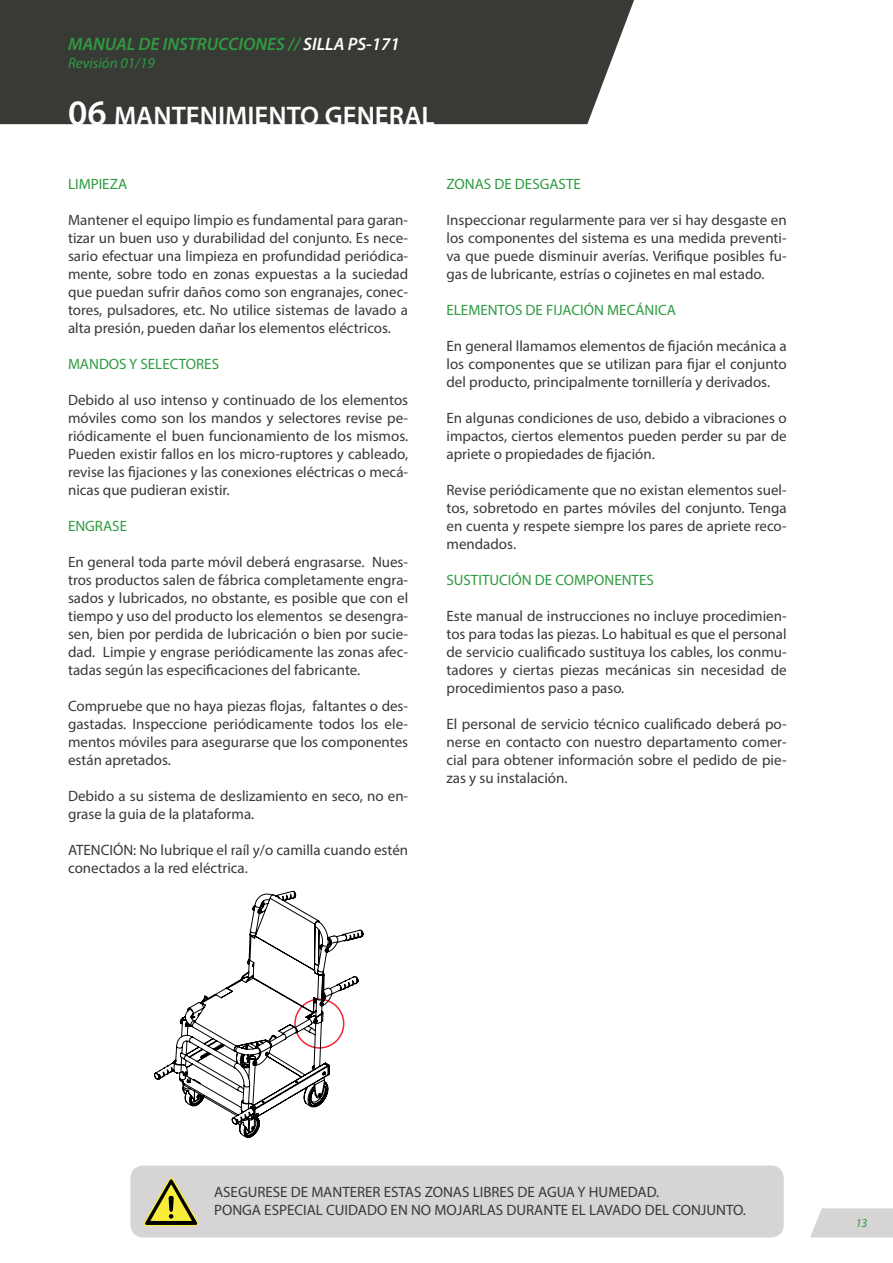
<style>
.page{position:relative;width:893px;height:1263px;background:#fff}
.page>*{position:absolute;margin:0;border:0;box-sizing:border-box;transform-origin:0 0}
.t1{font:600 27px "Myriad Pro";color:#fff}
.t2{font:italic 600 18px "Myriad Pro";color:#2f9a41}
.t3{font:15px/18px "Myriad Pro";color:#383a35;text-align:justify}
.t4{font:15px "Myriad Pro";color:#2f9a41}
.t5{font:italic 15px "Myriad Pro";color:#2f9a41}
.t6{font:italic 12px "Myriad Pro";color:#2f9a41}
.s1{color:#fff}
.s2{font-size:36px}
</style>
<div class="page">
<div style="left:0;top:0;width:634px;height:124px;background:#383a35"></div>
<svg style="left:810px;top:1208px;width:83px;height:29px;background:#d9d7d7"></svg>
<div style="left:130px;top:1165px;width:654px;height:72px;background:#d6d4d4;border-radius:13px"></div>
<svg style="left:144px;top:1178px;width:55px;height:48px"></svg>
<svg style="left:154px;top:890px;width:210px;height:248px"></svg>
<p class="t2" style="left:68px;top:32px;width:333px">MANUAL DE INSTRUCCIONES // <span class="s1">SILLA PS-171</span></p>
<p class="t5" style="left:68px;top:53px;width:88px">Revisión 01/19</p>
<h1 class="t1" style="left:68px;top:99px;width:368px"><span class="s2">06</span> MANTENIMIENTO GENERAL</h1>
<p class="t4" style="left:68px;top:174px;width:61px">LIMPIEZA</p>
<p class="t3" style="left:68px;top:210px;width:342px">Mantener el equipo limpio es fundamental para garan&shy;tizar un buen uso y durabilidad del conjunto. Es nece&shy;sario efectuar una limpieza en profundidad periódica&shy;mente, sobre todo en zonas expuestas a la suciedad que puedan sufrir daños como son engranajes, conec&shy;tores, pulsadores, etc. No utilice sistemas de lavado a alta presión, pueden dañar los elementos eléctricos.</p>
<p class="t4" style="left:68px;top:354px;width:153px">MANDOS Y SELECTORES</p>
<p class="t3" style="left:68px;top:390px;width:342px">Debido al uso intenso y continuado de los elementos móviles como son los mandos y selectores revise pe&shy;riódicamente el buen funcionamiento de los mismos.<br>Pueden existir fallos en los micro-ruptores y cableado, revise las fijaciones y las conexiones eléctricas o mecá&shy;nicas que pudieran existir.</p>
<p class="t4" style="left:68px;top:516px;width:61px">ENGRASE</p>
<p class="t3" style="left:68px;top:552px;width:342px">En general toda parte móvil deberá engrasarse. Nues&shy;tros productos salen de fábrica completamente engra&shy;sados y lubricados, no obstante, es posible que con el tiempo y uso del producto los elementos se desengra&shy;sen, bien por perdida de lubricación o bien por sucie&shy;dad. Limpie y engrase periódicamente las zonas afec&shy;tadas según las especificaciones del fabricante.</p>
<p class="t3" style="left:68px;top:696px;width:342px">Compruebe que no haya piezas flojas, faltantes o des&shy;gastadas. Inspeccione periódicamente todos los ele&shy;mentos móviles para asegurarse que los componentes están apretados.</p>
<p class="t3" style="left:68px;top:786px;width:342px">Debido a su sistema de deslizamiento en seco, no en&shy;grase la guia de la plataforma.</p>
<p class="t3" style="left:68px;top:840px;width:342px">ATENCIÓN: No lubrique el raíl y/o camilla cuando estén conectados a la red eléctrica.</p>
<p class="t4" style="left:446px;top:174px;width:136px">ZONAS DE DESGASTE</p>
<p class="t3" style="left:446px;top:210px;width:342px">Inspeccionar regularmente para ver si hay desgaste en los componentes del sistema es una medida preventi&shy;va que puede disminuir averías. Verifique posibles fu&shy;gas de lubricante, estrías o cojinetes en mal estado.</p>
<p class="t4" style="left:446px;top:300px;width:231px">ELEMENTOS DE FIJACIÓN MECÁNICA</p>
<p class="t3" style="left:446px;top:336px;width:342px">En general llamamos elementos de fijación mecánica a los componentes que se utilizan para fijar el conjunto del producto, principalmente tornillería y derivados.</p>
<p class="t3" style="left:446px;top:408px;width:342px">En algunas condiciones de uso, debido a vibraciones o impactos, ciertos elementos pueden perder su par de apriete o propiedades de fijación.</p>
<p class="t3" style="left:446px;top:480px;width:342px">Revise periódicamente que no existan elementos suel&shy;tos, sobretodo en partes móviles del conjunto. Tenga en cuenta y respete siempre los pares de apriete reco&shy;mendados.</p>
<p class="t4" style="left:446px;top:570px;width:209px">SUSTITUCIÓN DE COMPONENTES</p>
<p class="t3" style="left:446px;top:606px;width:342px">Este manual de instrucciones no incluye procedimien&shy;tos para todas las piezas. Lo habitual es que el personal de servicio cualificado sustituya los cables, los conmu&shy;tadores y ciertas piezas mecánicas sin necesidad de procedimientos paso a paso.</p>
<p class="t3" style="left:446px;top:714px;width:342px">El personal de servicio técnico cualificado deberá po&shy;nerse en contacto con nuestro departamento comer&shy;cial para obtener información sobre el pedido de pie&shy;zas y su instalación.</p>
<p class="t3" style="left:214px;top:1183px;width:533px">ASEGURESE DE MANTERER ESTAS ZONAS LIBRES DE AGUA Y HUMEDAD.<br>PONGA ESPECIAL CUIDADO EN NO MOJARLAS DURANTE EL LAVADO DEL CONJUNTO.</p>
<p class="t6" style="left:856px;top:1216px;width:13px">13</p>
</div>
